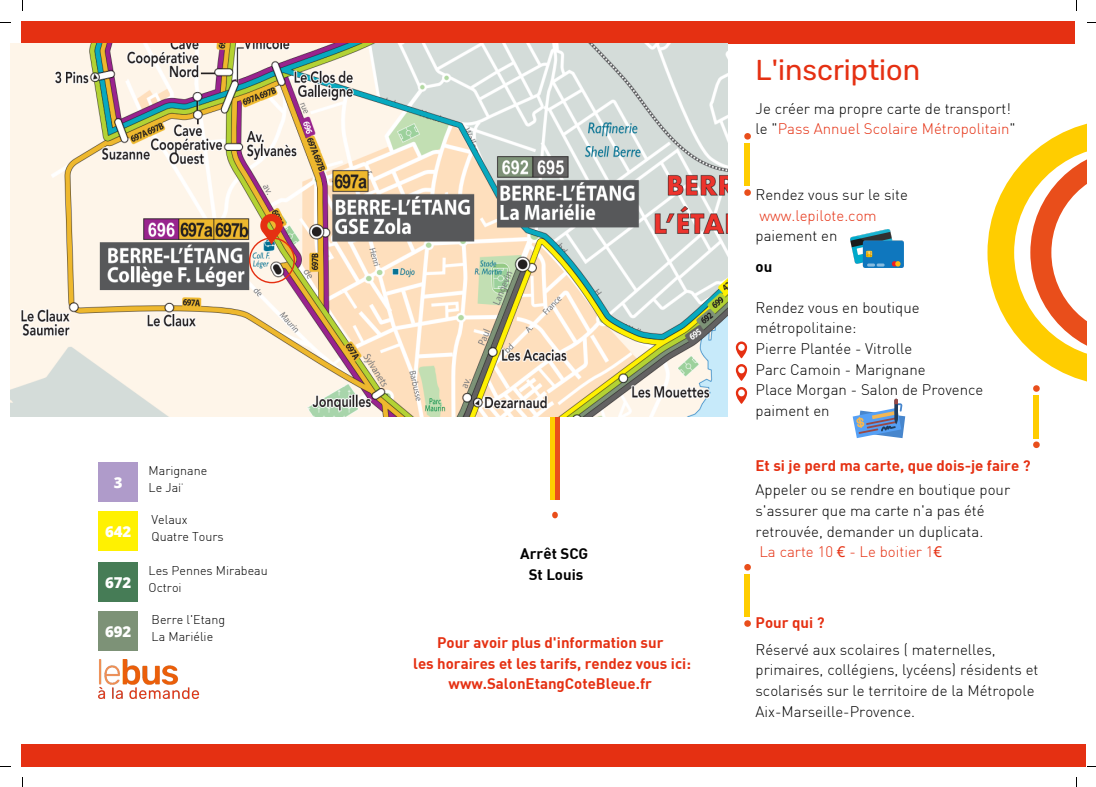
<style>
.page{position:relative;width:1096px;height:787px;background:#fff}
.page>*{position:absolute;margin:0;border:0;box-sizing:border-box;transform-origin:0 0}
.t1{font:28.75px "Rubik";color:#e53012}
.t2{font:300 15px/20.6px "DIN";color:#000}
.t3{font:700 15px "DIN";color:#e53012}
.t4{font:300 15px "DIN";color:#e53012}
.t5{font:700 15px "DIN";color:#000}
.t6{font:800 15px "Open Sans";color:#fff}
.t7{font:300 12.5px "DIN";color:#000}
.s1{color:#000}
.s2{font-family:"Noto Sans";font-weight:400}
</style>
<div class="page">
<div style="left:22px;top:22px;width:1052px;height:22px;background:#e53012"></div>
<div style="left:22px;top:744px;width:1063px;height:22px;background:#e53012"></div>
<img style="left:850px;top:229px;width:53px;height:38px">
<div style="left:744px;top:143px;width:5px;height:43px;background:#ffcd00"></div>
<div style="left:744px;top:189px;width:6px;height:7px;background:#e94e1b;border-radius:3px"></div>
<div style="left:744px;top:133px;width:6px;height:7px;background:#e94e1b;border-radius:3px"></div>
<div style="left:744px;top:574px;width:5px;height:43px;background:#ffcd00"></div>
<div style="left:744px;top:620px;width:6px;height:7px;background:#e94e1b;border-radius:3px"></div>
<svg style="left:744px;top:564px;width:6px;height:6px"></svg>
<div style="left:1033px;top:395px;width:5px;height:43px;background:#ffcd00"></div>
<div style="left:1033px;top:441px;width:6px;height:7px;background:#e94e1b;border-radius:3px"></div>
<div style="left:1033px;top:385px;width:6px;height:7px;background:#e94e1b;border-radius:3px"></div>
<svg style="left:735px;top:341px;width:12px;height:17px"></svg>
<svg style="left:735px;top:364px;width:12px;height:17px"></svg>
<svg style="left:735px;top:387px;width:12px;height:17px"></svg>
<svg style="left:852px;top:399px;width:53px;height:39px"></svg>
<svg style="left:987px;top:124px;width:99px;height:262px"></svg>
<hr style="left:550px;top:256px;width:4px;height:244px;background:#ffcd00">
<svg style="left:552px;top:512px;width:5px;height:6px"></svg>
<div style="left:554px;top:256px;width:5px;height:244px;background:#e94e1b"></div>
<img style="left:10px;top:44px;width:717px;height:372px">
<div style="left:98px;top:562px;width:39px;height:39px;background:#467c56"></div>
<div style="left:98px;top:612px;width:39px;height:39px;background:#7d9277"></div>
<svg style="left:249px;top:214px;width:46px;height:69px"></svg>
<img style="left:98px;top:659px;width:102px;height:39px">
<div style="left:98px;top:462px;width:39px;height:39px;background:#af9bca"></div>
<div style="left:98px;top:512px;width:39px;height:39px;background:#fff101"></div>
<p class="t6" style="left:114px;top:471px;width:10px">3</p>
<p class="t6" style="left:105px;top:521px;width:28px">642</p>
<p class="t6" style="left:105px;top:572px;width:28px">672</p>
<p class="t6" style="left:105px;top:621px;width:28px">692</p>
<p class="t7" style="left:148px;top:463px;width:60px">Marignane</p>
<p class="t7" style="left:148px;top:479px;width:34px">Le Jaï</p>
<p class="t7" style="left:152px;top:512px;width:38px">Velaux</p>
<p class="t7" style="left:152px;top:529px;width:74px">Quatre Tours</p>
<p class="t7" style="left:148px;top:563px;width:121px">Les Pennes Mirabeau</p>
<p class="t7" style="left:148px;top:579px;width:35px">Octroi</p>
<p class="t7" style="left:152px;top:612px;width:75px">Berre l'Etang</p>
<p class="t7" style="left:152px;top:629px;width:63px">La Mariélie</p>
<p class="t5" style="left:520px;top:544px;width:70px">Arrêt SCG</p>
<p class="t5" style="left:528px;top:564px;width:56px">St Louis</p>
<p class="t3" style="left:437px;top:633px;width:228px">Pour avoir plus d'information sur</p>
<p class="t3" style="left:413px;top:653px;width:279px">les horaires et les tarifs, rendez vous ici:</p>
<p class="t3" style="left:448px;top:674px;width:205px">www.SalonEtangCoteBleue.fr</p>
<p class="t1" style="left:755px;top:53px;width:166px">L'inscription</p>
<p class="t2" style="left:755px;top:98px;width:257px">Je créer ma propre carte de transport!</p>
<p class="t4" style="left:755px;top:120px;width:261px"><span class="s1">le "</span>Pass Annuel Scolaire Métropolitain<span class="s1">"</span></p>
<p class="t2" style="left:755px;top:184px;width:154px">Rendez vous sur le site</p>
<p class="t4" style="left:759px;top:206px;width:119px">www.lepilote.com</p>
<p class="t2" style="left:755px;top:225px;width:83px">paiement en</p>
<p class="t5" style="left:755px;top:256px;width:18px">ou</p>
<p class="t2" style="left:755px;top:297px;width:165px">Rendez vous en boutique métropolitaine:</p>
<p class="t2" style="left:755px;top:338px;width:158px">Pierre Plantée - Vitrolle</p>
<p class="t2" style="left:755px;top:359px;width:171px">Parc Camoin - Marignane</p>
<p class="t2" style="left:755px;top:379px;width:229px">Place Morgan - Salon de Provence</p>
<p class="t2" style="left:755px;top:400px;width:76px">paiment en</p>
<p class="t3" style="left:755px;top:455px;width:276px">Et si je perd ma carte, que dois-je faire ?</p>
<p class="t2" style="left:755px;top:479px;width:256px">Appeler ou se rendre en boutique pour s'assurer que ma carte n'a pas été retrouvée, demander un duplicata.</p>
<p class="t4" style="left:759px;top:543px;width:184px">La carte 10 <span class="s2">€</span> - Le boitier 1<span class="s2">€</span></p>
<p class="t3" style="left:755px;top:612px;width:70px">Pour qui ?</p>
<p class="t2" style="left:755px;top:638px;width:284px">Réservé aux scolaires ( maternelles, primaires, collégiens, lycéens) résidents et scolarisés sur le territoire de la Métropole Aix-Marseille-Provence.</p>
</div>
